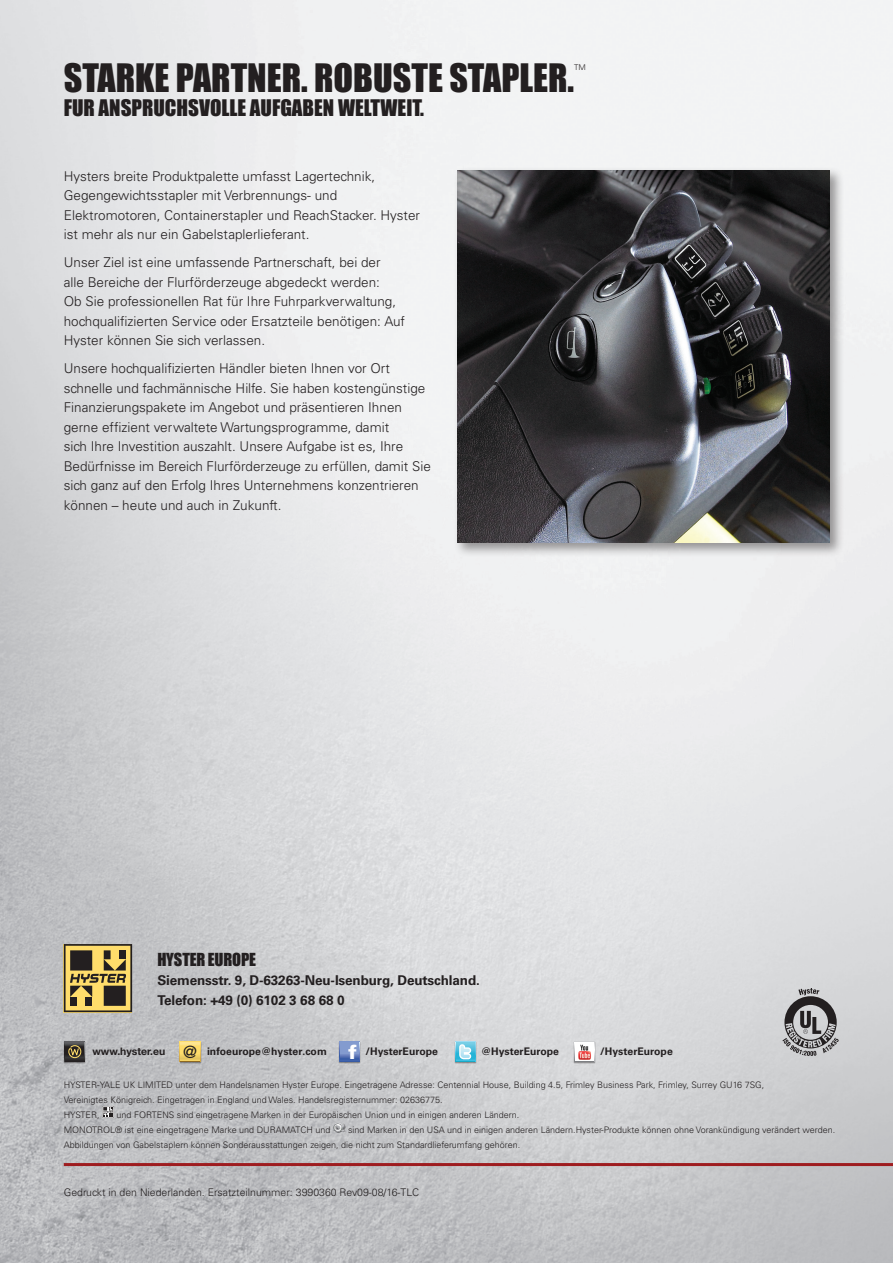
<style>
.page{position:relative;width:893px;height:1263px;background:#fff}
.page>*{position:absolute;margin:0;border:0;box-sizing:border-box;transform-origin:0 0}
.t1{font:36px "Impact";color:#231f20}
.t2{font:21px "Impact";color:#231f20}
.t3{font:900 19.5px "Univers";color:#fff}
.t4{font:17.25px "VAG Rounded Lt";color:#231f20}
.t5{font:16.5px "Impact";letter-spacing:-.01em;color:#231f20}
.t6{font:300 13.5px/19.5px "Univers";color:#231f20}
.t7{font:700 13.5px "Univers";letter-spacing:-.01em;color:#231f20}
.t8{font:300 10.5px "Univers";color:#231f20}
.t9{font:700 10.5px "Univers";color:#231f20}
.t10{font:700 10.5px "Helvetica Neue";color:#231f20}
.t11{font:300 9px/15px "Univers";color:#231f20}
.t12{font:300 7.8px "Univers";color:#231f20}
</style>
<div class="page">
<img style="left:0;top:0;width:893px;height:1263px">
<div style="left:454px;top:167px;width:391px;height:391px;background:#231f20;opacity:.45"></div>
<img style="left:457px;top:170px;width:372px;height:372px">
<img style="left:179px;top:1041px;width:22px;height:22px">
<svg style="left:180px;top:1042px;width:20px;height:20px"></svg>
<svg style="left:181px;top:1042px;width:19px;height:19px"></svg>
<svg style="left:181px;top:1043px;width:18px;height:18px"></svg>
<img style="left:64px;top:1041px;width:22px;height:22px">
<svg style="left:65px;top:1042px;width:20px;height:20px"></svg>
<svg style="left:65px;top:1042px;width:19px;height:19px"></svg>
<svg style="left:66px;top:1043px;width:18px;height:18px"></svg>
<img style="left:339px;top:1041px;width:22px;height:22px">
<svg style="left:339px;top:1042px;width:21px;height:20px"></svg>
<div style="left:340px;top:1042px;width:19px;height:19px;background:#839bcf"></div>
<svg style="left:340px;top:1054px;width:19px;height:7px"></svg>
<img style="left:454px;top:1041px;width:22px;height:22px">
<svg style="left:455px;top:1042px;width:20px;height:20px"></svg>
<svg style="left:456px;top:1042px;width:19px;height:19px"></svg>
<svg style="left:456px;top:1043px;width:18px;height:18px"></svg>
<img style="left:573px;top:1041px;width:22px;height:22px">
<svg style="left:574px;top:1042px;width:20px;height:20px"></svg>
<div style="left:575px;top:1042px;width:19px;height:19px;background:#fff"></div>
<svg style="left:68px;top:1045px;width:14px;height:14px"></svg>
<svg style="left:459px;top:1044px;width:12px;height:15px"></svg>
<img style="left:578px;top:1044px;width:13px;height:16px">
<svg style="left:64px;top:944px;width:68px;height:68px;background:#a7914d"></svg>
<div style="left:70px;top:950px;width:22px;height:20px;background:#231f20"></div>
<hr style="left:64px;top:1163px;width:829px;height:3px;background:#9e1c1f">
<svg style="left:782px;top:988px;width:57px;height:68px;background:#949395"></svg>
<svg style="left:102px;top:1106px;width:12px;height:12px"></svg>
<svg style="left:333px;top:1123px;width:15px;height:10px"></svg>
<p class="t1" style="left:64px;top:50px;width:512px">STARKE PARTNER. ROBUSTE STAPLER.</p>
<p class="t12" style="left:574px;top:62px;width:13px">TM</p>
<p class="t2" style="left:64px;top:91px;width:362px">FUR ANSPRUCHSVOLLE AUFGABEN WELTWEIT.</p>
<p class="t6" style="left:64px;top:166px;width:358px">Hysters breite Produktpalette umfasst Lagertechnik, Gegengewichtsstapler mit Verbrennungs- und Elektromotoren, Containerstapler und ReachStacker. Hyster ist mehr als nur ein Gabelstaplerlieferant.</p>
<p class="t6" style="left:64px;top:253px;width:343px">Unser Ziel ist eine umfassende Partnerschaft, bei der<br>alle Bereiche der Flurförderzeuge abgedeckt werden:<br>Ob Sie professionellen Rat für Ihre Fuhrparkverwaltung, hochqualifizierten Service oder Ersatzteile benötigen: Auf Hyster können Sie sich verlassen.</p>
<p class="t6" style="left:64px;top:359px;width:369px">Unsere hochqualifizierten Händler bieten Ihnen vor Ort schnelle und fachmännische Hilfe. Sie haben kostengünstige Finanzierungspakete im Angebot und präsentieren Ihnen gerne effizient verwaltete Wartungsprogramme, damit<br>sich Ihre Investition auszahlt. Unsere Aufgabe ist es, Ihre Bedürfnisse im Bereich Flurförderzeuge zu erfüllen, damit Sie sich ganz auf den Erfolg Ihres Unternehmens konzentrieren können – heute und auch in Zukunft.</p>
<p class="t5" style="left:157px;top:946px;width:100px">HYSTER EUROPE</p>
<p class="t7" style="left:157px;top:972px;width:324px">Siemensstr. 9, D-63263-Neu-Isenburg, Deutschland.</p>
<p class="t7" style="left:157px;top:992px;width:189px">Telefon: +49 (0) 6102 3 68 68 0</p>
<p class="t4" style="left:183px;top:1042px;width:15px">@</p>
<h3 class="t3" style="left:348px;top:1040px;width:10px">f</h3>
<p class="t10" style="left:92px;top:1044px;width:74px">www.hyster.eu</p>
<p class="t9" style="left:207px;top:1045px;width:121px">infoeurope@hyster.com</p>
<p class="t9" style="left:365px;top:1045px;width:74px">/HysterEurope</p>
<p class="t9" style="left:481px;top:1045px;width:80px">@HysterEurope</p>
<p class="t9" style="left:600px;top:1045px;width:74px">/HysterEurope</p>
<p class="t11" style="left:64px;top:1077px;width:702px">HYSTER-YALE UK LIMITED unter dem Handelsnamen Hyster Europe. Eingetragene Adresse: Centennial House, Building 4.5, Frimley Business Park, Frimley, Surrey GU16 7SG,</p>
<p class="t11" style="left:64px;top:1092px;width:380px">Vereinigtes Königreich. Eingetragen in England und Wales. Handelsregisternummer: 02636775.</p>
<p class="t11" style="left:64px;top:1107px;width:37px">HYSTER,</p>
<p class="t11" style="left:64px;top:1107px;width:457px;text-indent:53px">und FORTENS sind eingetragene Marken in der Europäischen Union und in einigen anderen Ländern.<br>MONOTROL® ist eine eingetragene Marke und DURAMATCH und</p>
<p class="t11" style="left:64px;top:1122px;width:773px;text-indent:284px">sind Marken in den USA und in einigen anderen Ländern.Hyster-Produkte können ohne Vorankündigung verändert werden.<br>Abbildungen von Gabelstaplern können Sonderausstattungen zeigen, die nicht zum Standardlieferumfang gehören.</p>
<p class="t8" style="left:64px;top:1186px;width:357px">Gedruckt in den Niederlanden. Ersatzteilnummer: 3990360 Rev09-08/16-TLC</p>
</div>
